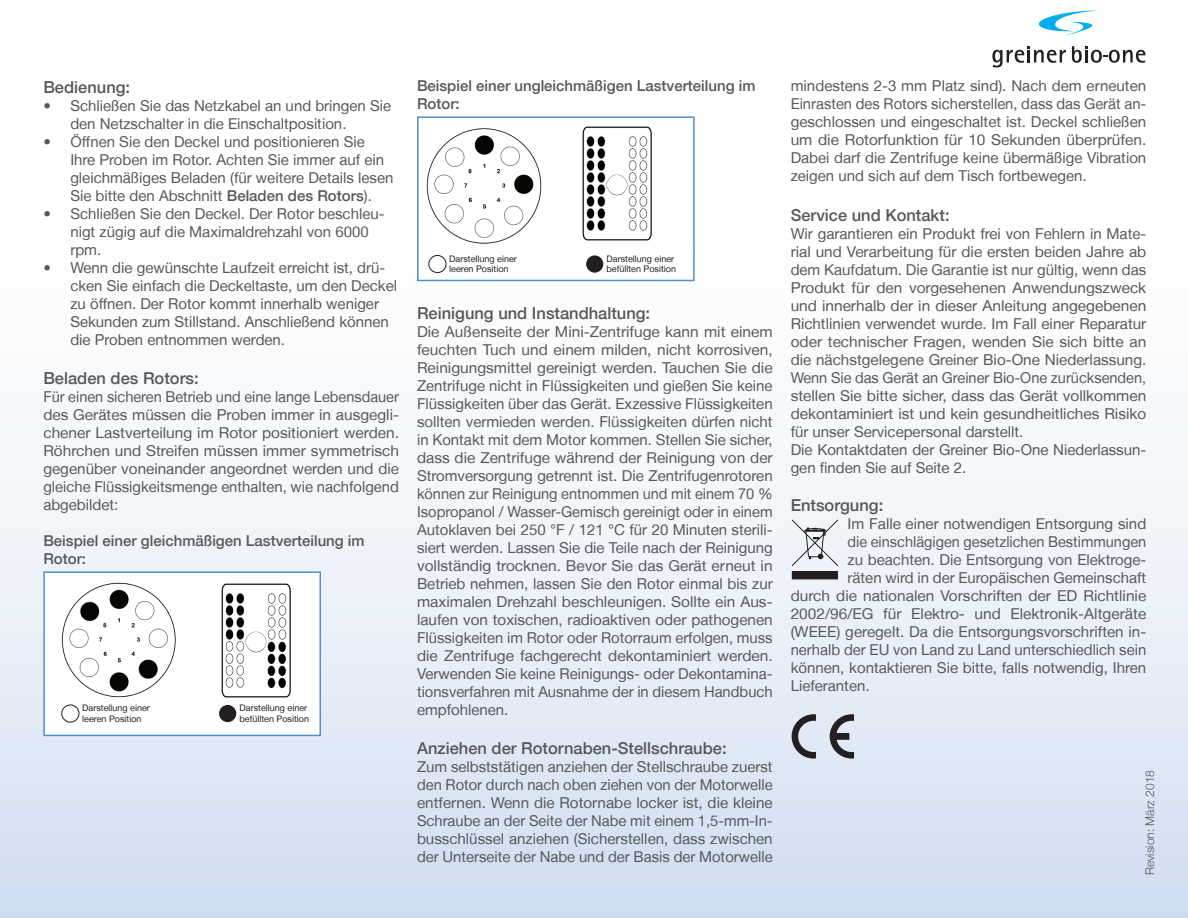
<style>
.page{position:relative;width:1188px;height:918px;background:#fff}
.page>*{position:absolute;margin:0;border:0;box-sizing:border-box;transform-origin:0 0}
.t1{font:500 16.5px "Helvetica Neue LT";color:#57585a}
.t2{font:15px/18px "Helvetica Neue LT";color:#57585a}
.t3{font:500 15px/18px "Helvetica Neue LT";color:#57585a}
.t4{font:300 12px "Helvetica Neue LT";color:#57585a}
.t5{font:9px/10.8px "Helvetica Neue LT";color:#231f20}
.s1{font-weight:500}
</style>
<div class="page">
<div style="left:0;top:0;width:1188px;height:918px;background:linear-gradient(to bottom,#fff,#d7e3f2)"></div>
<svg style="left:1039px;top:11px;width:60px;height:25px"></svg>
<svg style="left:992px;top:46px;width:74px;height:21px"></svg>
<svg style="left:1072px;top:46px;width:73px;height:17px"></svg>
<div style="left:43px;top:571px;width:278px;height:165px;background:#fff;border:2px solid #5090cc"></div>
<img style="left:61px;top:582px;width:115px;height:116px">
<img style="left:221px;top:583px;width:70px;height:115px">
<div style="left:61px;top:705px;width:18px;height:18px;border:1px solid #231f20;border-radius:50%"></div>
<div style="left:219px;top:705px;width:17px;height:17px;background:#231f20;border-radius:50%"></div>
<div style="left:417px;top:116px;width:278px;height:165px;background:#fff;border:2px solid #5090cc"></div>
<div style="left:428px;top:255px;width:18px;height:18px;border:1px solid #231f20;border-radius:50%"></div>
<div style="left:586px;top:255px;width:17px;height:18px;background:#231f20;border-radius:50%"></div>
<img style="left:426px;top:128px;width:116px;height:116px">
<img style="left:582px;top:126px;width:70px;height:115px">
<svg style="left:792px;top:714px;width:24px;height:45px"></svg>
<svg style="left:830px;top:714px;width:24px;height:45px"></svg>
<div style="left:792px;top:572px;width:45px;height:7px;background:#231f20"></div>
<div style="left:792px;top:571px;width:46px;height:8px;border:1px solid #231f20"></div>
<svg style="left:791px;top:519px;width:48px;height:48px"></svg>
<p class="t1" style="left:43px;top:77px;width:88px">Bedienung:</p>
<p class="t2" style="left:70px;top:96px;width:322px;text-indent:-27px">• Schließen Sie das Netzkabel an und bringen Sie den Netzschalter in die Einschaltposition.</p>
<p class="t2" style="left:70px;top:132px;width:325px;text-indent:-27px">• Öffnen Sie den Deckel und positionieren Sie Ihre Proben im Rotor. Achten Sie immer auf ein gleichmäßiges Beladen (für weitere Details lesen Sie bitte den Abschnitt <span class="s1">Beladen des Rotors</span>).</p>
<p class="t2" style="left:70px;top:204px;width:316px;text-indent:-27px">• Schließen Sie den Deckel. Der Rotor beschleu&shy;nigt zügig auf die Maximaldrehzahl von 6000 rpm.</p>
<p class="t2" style="left:70px;top:258px;width:328px;text-indent:-27px">• Wenn die gewünschte Laufzeit erreicht ist, drü&shy;cken Sie einfach die Deckeltaste, um den Deckel zu öffnen. Der Rotor kommt innerhalb weniger Sekunden zum Stillstand. Anschließend können die Proben entnommen werden.</p>
<p class="t1" style="left:43px;top:368px;width:157px">Beladen des Rotors:</p>
<p class="t2" style="left:43px;top:388px;width:357px;text-align:justify">Für einen sicheren Betrieb und eine lange Lebensdauer des Gerätes müssen die Proben immer in ausgegli&shy;chener Lastverteilung im Rotor positioniert werden.<br>Röhrchen und Streifen müssen immer symmetrisch gegenüber voneinander angeordnet werden und die gleiche Flüssigkeitsmenge enthalten, wie nachfolgend abgebildet:</p>
<p class="t3" style="left:43px;top:532px;width:323px">Beispiel einer gleichmäßigen Lastverteilung im<br>Rotor:</p>
<p class="t5" style="left:82px;top:702px;width:69px">Darstellung einer leeren Position</p>
<p class="t5" style="left:240px;top:702px;width:71px">Darstellung einer befüllten Position</p>
<p class="t3" style="left:417px;top:77px;width:340px">Beispiel einer ungleichmäßigen Lastverteilung im<br>Rotor:</p>
<p class="t5" style="left:449px;top:253px;width:69px">Darstellung einer leeren Position</p>
<p class="t5" style="left:607px;top:253px;width:71px">Darstellung einer befüllten Position</p>
<p class="t1" style="left:417px;top:303px;width:235px">Reinigung und Instandhaltung:</p>
<p class="t2" style="left:417px;top:322px;width:357px;text-align:justify">Die Außenseite der Mini-Zentrifuge kann mit einem feuchten Tuch und einem milden, nicht korrosiven, Reinigungsmittel gereinigt werden. Tauchen Sie die Zentrifuge nicht in Flüssigkeiten und gießen Sie keine Flüssigkeiten über das Gerät. Exzessive Flüssigkeiten sollten vermieden werden. Flüssigkeiten dürfen nicht in Kontakt mit dem Motor kommen. Stellen Sie sicher, dass die Zentrifuge während der Reinigung von der Stromversorgung getrennt ist. Die Zentrifugenrotoren können zur Reinigung entnommen und mit einem 70 % Isopropanol / Wasser-Gemisch gereinigt oder in einem Autoklaven bei 250 °F / 121 °C für 20 Minuten sterili&shy;siert werden. Lassen Sie die Teile nach der Reinigung vollständig trocknen. Bevor Sie das Gerät erneut in Betrieb nehmen, lassen Sie den Rotor einmal bis zur maximalen Drehzahl beschleunigen. Sollte ein Aus&shy;laufen von toxischen, radioaktiven oder pathogenen Flüssigkeiten im Rotor oder Rotorraum erfolgen, muss die Zentrifuge fachgerecht dekontaminiert werden.<br>Verwenden Sie keine Reinigungs- oder Dekontamina&shy;tionsverfahren mit Ausnahme der in diesem Handbuch empfohlenen.</p>
<p class="t1" style="left:417px;top:739px;width:311px">Anziehen der Rotornaben-Stellschraube:</p>
<p class="t2" style="left:417px;top:758px;width:357px;text-align:justify">Zum selbststätigen anziehen der Stellschraube zuerst den Rotor durch nach oben ziehen von der Motorwelle entfernen. Wenn die Rotornabe locker ist, die kleine Schraube an der Seite der Nabe mit einem 1,5-mm-In&shy;busschlüssel anziehen (Sicherstellen, dass zwischen der Unterseite der Nabe und der Basis der Motorwelle</p>
<p class="t2" style="left:791px;top:77px;width:357px;text-align:justify">mindestens 2-3 mm Platz sind). Nach dem erneuten Einrasten des Rotors sicherstellen, dass das Gerät an&shy;geschlossen und eingeschaltet ist. Deckel schließen um die Rotorfunktion für 10 Sekunden überprüfen.<br>Dabei darf die Zentrifuge keine übermäßige Vibration zeigen und sich auf dem Tisch fortbewegen.</p>
<p class="t1" style="left:791px;top:205px;width:160px">Service und Kontakt:</p>
<p class="t2" style="left:791px;top:225px;width:357px">Wir garantieren ein Produkt frei von Fehlern in Mate&shy;rial und Verarbeitung für die ersten beiden Jahre ab dem Kaufdatum. Die Garantie ist nur gültig, wenn das Produkt für den vorgesehenen Anwendungszweck und innerhalb der in dieser Anleitung angegebenen Richtlinien verwendet wurde. Im Fall einer Reparatur oder technischer Fragen, wenden Sie sich bitte an die nächstgelegene Greiner Bio-One Niederlassung.<br>Wenn Sie das Gerät an Greiner Bio-One zurücksenden, stellen Sie bitte sicher, dass das Gerät vollkommen dekontaminiert ist und kein gesundheitliches Risiko für unser Servicepersonal darstellt.<br>Die Kontaktdaten der Greiner Bio-One Niederlassun&shy;gen finden Sie auf Seite 2.</p>
<p class="t1" style="left:791px;top:495px;width:94px">Entsorgung:</p>
<p class="t2" style="left:848px;top:514px;width:300px">Im Falle einer notwendigen Entsorgung sind</p>
<p class="t2" style="left:848px;top:532px;width:300px">die einschlägigen gesetzlichen Bestimmungen</p>
<p class="t2" style="left:848px;top:550px;width:300px">zu beachten. Die Entsorgung von Elektroge-</p>
<p class="t2" style="left:848px;top:568px;width:300px">räten wird in der Europäischen Gemeinschaft</p>
<p class="t2" style="left:791px;top:586px;width:357px">durch die nationalen Vorschriften der ED Richtlinie</p>
<p class="t2" style="left:791px;top:604px;width:357px">2002/96/EG für Elektro- und Elektronik-Altgeräte</p>
<p class="t2" style="left:791px;top:622px;width:357px">(WEEE) geregelt. Da die Entsorgungsvorschriften in-</p>
<p class="t2" style="left:791px;top:640px;width:357px">nerhalb der EU von Land zu Land unterschiedlich sein</p>
<p class="t2" style="left:791px;top:658px;width:357px">können, kontaktieren Sie bitte, falls notwendig, Ihren</p>
<p class="t2" style="left:791px;top:676px;width:80px">Lieferanten.</p>
<p class="t4" style="left:1143px;top:875px;width:107px;rotate:-90deg">Revision: März 2018</p>
</div>
